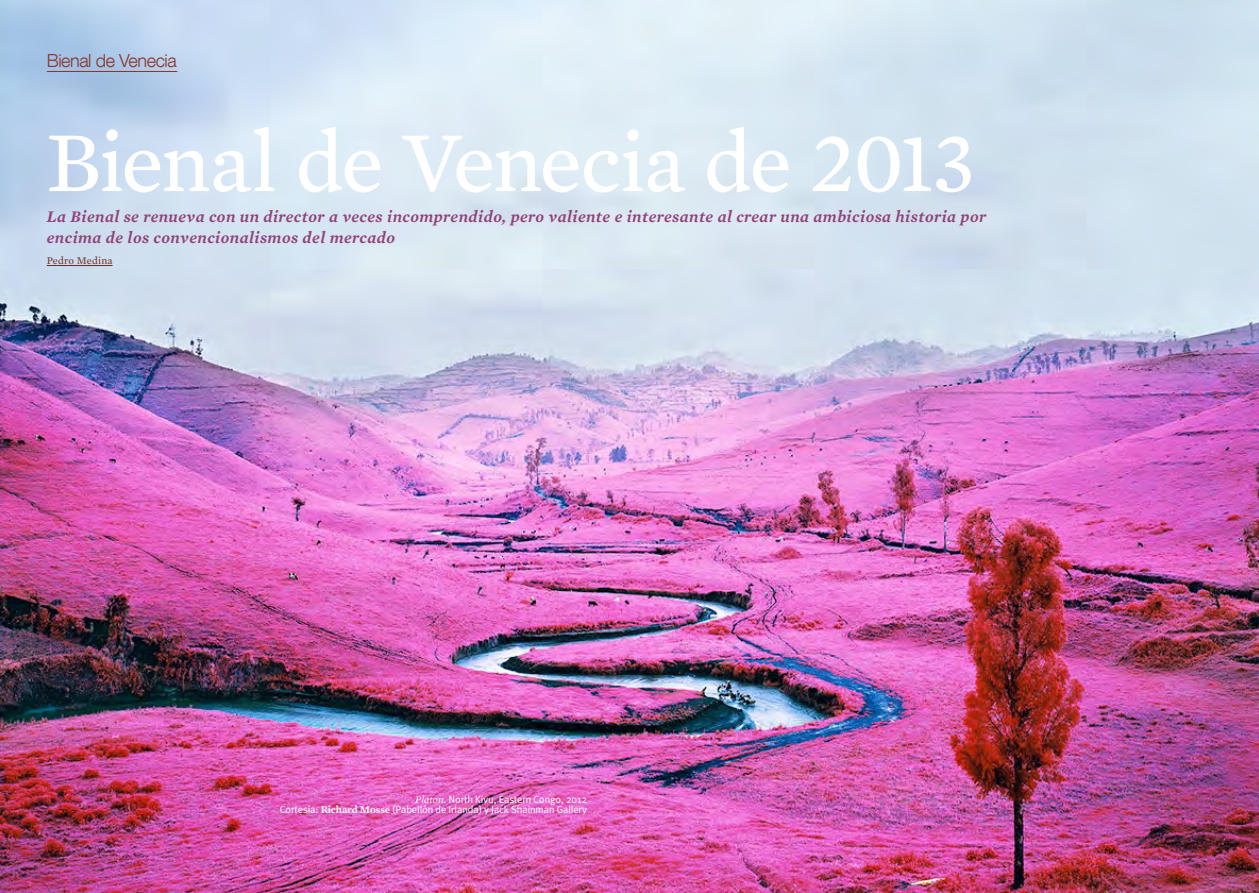
<style>
.page{position:relative;width:1259px;height:893px;background:#fff}
.page>*{position:absolute;margin:0;border:0;box-sizing:border-box;transform-origin:0 0}
.t1{font:87px "Mercury Text G3 Roman";letter-spacing:-.025em;color:#fff}
.t2{font:300 18px "Helvetica Neue LT Com";letter-spacing:-.025em;color:#89352a}
.t3{font:italic 600 16.5px/21px "Mercury Text G1";letter-spacing:.025em;color:#914279}
.t4{font:10.5px/10.5px "Meta Plus";letter-spacing:-.01em;color:#fff;text-align:right}
.t5{font:10.5px "Mercury Text G1 Roman";letter-spacing:.02em;color:#6b2d20}
.s1{font-family:"Mercury Text G1";font-style:italic}
.s2{font-family:"Mercury Text G1";font-weight:600}
</style>
<div class="page">
<img style="left:0;top:0;width:1258px;height:893px">
<hr style="left:47px;top:71px;width:130px;height:1px;background:#89352a">
<hr style="left:47px;top:265px;width:66px;height:1px;background:#6b2d20">
<p class="t2" style="left:47px;top:54px;width:131px">Bienal de Venecia</p>
<h1 class="t1" style="left:47px;top:110px;width:930px">Bienal de Venecia de 2013</h1>
<p class="t3" style="left:47px;top:206px;width:941px">La Bienal se renueva con un director a veces incomprendido, pero valiente e interesante al crear una ambiciosa historia por encima de los convencionalismos del mercado</p>
<p class="t5" style="left:47px;top:254px;width:67px">Pedro Medina</p>
<p class="t4" style="left:280px;top:794px;width:308px"><span class="s1">Platon</span>. North Kivu, Eastern Congo, 2012<br>Cortesía: <span class="s2">Richard Mosse</span> (Pabellón de Irlanda) y Jack Shainman Gallery</p>
</div>
